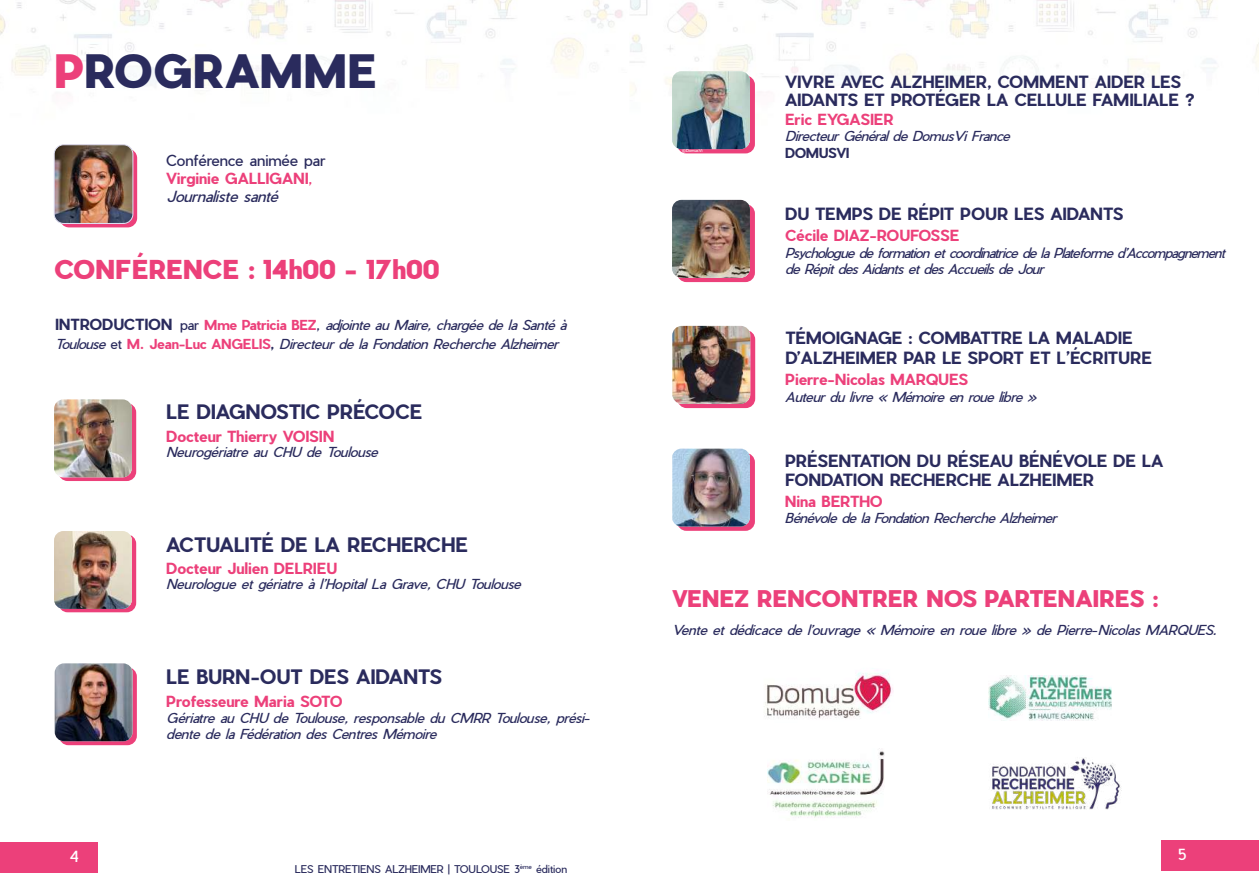
<style>
.page{position:relative;width:1259px;height:893px;background:#fff}
.page>*{position:absolute;margin:0;border:0;box-sizing:border-box;transform-origin:0 0}
.t1{font:900 45px "Pier Sans";letter-spacing:-.005em;color:#2a2b5d}
.t2{font:900 25.5px "Pier Sans";color:#ec407a}
.t3{font:900 22.5px "Pier Sans";letter-spacing:-.01em;color:#ec407a}
.t4{font:700 19.5px "Pier Sans";letter-spacing:-.01em;color:#2a2b5d}
.t5{font:700 16.5px/19.5px "Pier Sans";letter-spacing:-.005em;color:#2a2b5d}
.t6{font:700 15px "Pier Sans";color:#ec407a}
.t7{font:15px/18px "Pier Sans";letter-spacing:-.01em;color:#2a2b5d}
.t8{font:15px "Pier Sans";color:#fff}
.t9{font:italic 13.5px/19.5px "Pier Sans";letter-spacing:-.02em;color:#2a2b5d}
.t10{font:italic 13.5px/16.2px "Pier Sans";letter-spacing:-.05em;color:#2a2b5d}
.t11{font:700 13.5px "Pier Sans";letter-spacing:-.03em;color:#2a2b5d}
.t12{font:10.5px "Pier Sans";color:#2a2b5d}
.t13{font:3.9px "Pier Sans";letter-spacing:-.005em;color:#fff}
.s1{color:#ec407a}
.s2{font-weight:700;color:#ec407a}
.s3{font-style:italic}
.s4{font-weight:700;font-style:normal;font-size:15px}
.s5{font-style:normal}
.s6{font-weight:700;font-style:normal;color:#ec407a}
.s7{font-weight:700;font-style:normal}
</style>
<div class="page">
<div style="left:1162px;top:840px;width:97px;height:31px;background:#ec407a"></div>
<div style="left:0;top:842px;width:97px;height:30px;background:#ec407a"></div>
<img style="left:0;top:0;width:1259px;height:184px">
<div style="left:60px;top:149px;width:77px;height:78px;background:linear-gradient(to right,#ec407a,#ec407a);border-radius:9px"></div>
<img style="left:54px;top:145px;width:79px;height:78px">
<div style="left:54px;top:145px;width:79px;height:79px;border:1px solid #dce2f4;border-radius:9px"></div>
<div style="left:58px;top:534px;width:78px;height:78px;background:#ec407a;border-radius:9px"></div>
<img style="left:54px;top:531px;width:78px;height:78px">
<svg style="left:58px;top:403px;width:78px;height:78px"></svg>
<div style="left:677px;top:330px;width:78px;height:78px;background:#ec407a;border-radius:9px"></div>
<img style="left:672px;top:326px;width:78px;height:78px">
<svg style="left:59px;top:667px;width:78px;height:78px"></svg>
<img style="left:55px;top:663px;width:78px;height:78px">
<img style="left:992px;top:758px;width:130px;height:52px">
<div style="left:677px;top:204px;width:78px;height:78px;background:#ec407a;border-radius:9px"></div>
<img style="left:672px;top:200px;width:78px;height:78px">
<div style="left:677px;top:76px;width:78px;height:77px;background:#ec407a;border-radius:9px"></div>
<img style="left:672px;top:71px;width:78px;height:78px">
<img style="left:989px;top:675px;width:123px;height:45px">
<img style="left:764px;top:670px;width:129px;height:49px">
<img style="left:767px;top:748px;width:117px;height:70px">
<img style="left:54px;top:399px;width:78px;height:78px">
<div style="left:677px;top:453px;width:78px;height:78px;background:#ec407a;border-radius:9px"></div>
<img style="left:672px;top:449px;width:78px;height:77px">
<h1 class="t1" style="left:54px;top:39px;width:324px"><span class="s1">P</span>ROGRAMME</h1>
<p class="t7" style="left:166px;top:151px;width:161px">Conférence animée par<br><span class="s2">Virginie GALLIGANI</span><span class="s1">,<br></span><span class="s3">Journaliste santé</span></p>
<h2 class="t2" style="left:54px;top:251px;width:387px">CONFÉRENCE : 14h00 - 17h00</h2>
<p class="t9" style="left:55px;top:315px;width:513px"><span class="s4">INTRODUCTION</span> <span class="s5">par</span> <span class="s6">Mme Patricia BEZ</span><span class="s5">,</span> adjointe au Maire, chargée de la Santé à<br>Toulouse <span class="s5">et</span> <span class="s6">M. Jean-Luc ANGELIS</span><span class="s7">,</span> Directeur de la Fondation Recherche Alzheimer</p>
<h3 class="t4" style="left:166px;top:398px;width:257px">LE DIAGNOSTIC PRÉCOCE</h3>
<p class="t6" style="left:166px;top:426px;width:170px">Docteur Thierry VOISIN</p>
<p class="t9" style="left:166px;top:442px;width:213px">Neurogériatre au CHU de Toulouse</p>
<h3 class="t4" style="left:166px;top:531px;width:303px">ACTUALITÉ DE LA RECHERCHE</h3>
<p class="t6" style="left:166px;top:558px;width:172px">Docteur Julien DELRIEU</p>
<p class="t9" style="left:166px;top:575px;width:356px">Neurologue et gériatre à l’Hopital La Grave, CHU Toulouse</p>
<h3 class="t4" style="left:166px;top:663px;width:277px">LE BURN-OUT DES AIDANTS</h3>
<p class="t8" style="left:70px;top:847px;width:10px">4</p>
<p class="t6" style="left:166px;top:691px;width:178px">Professeure Maria SOTO</p>
<p class="t9" style="left:166px;top:710px;width:425px;line-height:16.2px">Gériatre au CHU de Toulouse, responsable du CMRR Toulouse, prési&shy;dente de la Fédération des Centres Mémoire</p>
<p class="t12" style="left:295px;top:862px;width:274px">LES ENTRETIENS ALZHEIMER | TOULOUSE 3<sup>ème</sup> édition</p>
<p class="t13" style="left:682px;top:148px;width:22px">©DomusVi</p>
<p class="t5" style="left:785px;top:73px;width:411px;line-height:18px">VIVRE AVEC ALZHEIMER, COMMENT AIDER LES<br>AIDANTS ET PROTÉGER LA CELLULE FAMILIALE ?</p>
<p class="t6" style="left:785px;top:109px;width:110px">Eric EYGASIER</p>
<p class="t9" style="left:785px;top:127px;width:226px">Directeur Général de DomusVi France</p>
<p class="t11" style="left:785px;top:143px;width:66px">DOMUSVI</p>
<p class="t5" style="left:785px;top:204px;width:340px">DU TEMPS DE RÉPIT POUR LES AIDANTS</p>
<p class="t6" style="left:785px;top:225px;width:176px">Cécile DIAZ-ROUFOSSE</p>
<p class="t10" style="left:785px;top:245px;width:441px">Psychologue de formation et coordinatrice de la Plateforme d’Accompagnement de Répit des Aidants et des Accueils de Jour</p>
<p class="t5" style="left:785px;top:328px;width:368px">TÉMOIGNAGE : COMBATTRE LA MALADIE<br>D’ALZHEIMER PAR LE SPORT ET L’ÉCRITURE</p>
<p class="t6" style="left:785px;top:369px;width:185px">Pierre-Nicolas MARQUES</p>
<p class="t9" style="left:785px;top:387px;width:253px">Auteur du livre « Mémoire en roue libre »</p>
<p class="t5" style="left:785px;top:451px;width:380px">PRÉSENTATION DU RÉSEAU BÉNÉVOLE DE LA<br>FONDATION RECHERCHE ALZHEIMER</p>
<p class="t6" style="left:785px;top:491px;width:99px">Nina BERTHO</p>
<p class="t9" style="left:785px;top:508px;width:273px">Bénévole de la Fondation Recherche Alzheimer</p>
<h3 class="t3" style="left:672px;top:583px;width:487px">VENEZ RENCONTRER NOS PARTENAIRES :</h3>
<p class="t9" style="left:672px;top:620px;width:546px">Vente et dédicace de l’ouvrage « Mémoire en roue libre » de Pierre-Nicolas MARQUES.</p>
<p class="t8" style="left:1178px;top:845px;width:10px">5</p>
</div>
